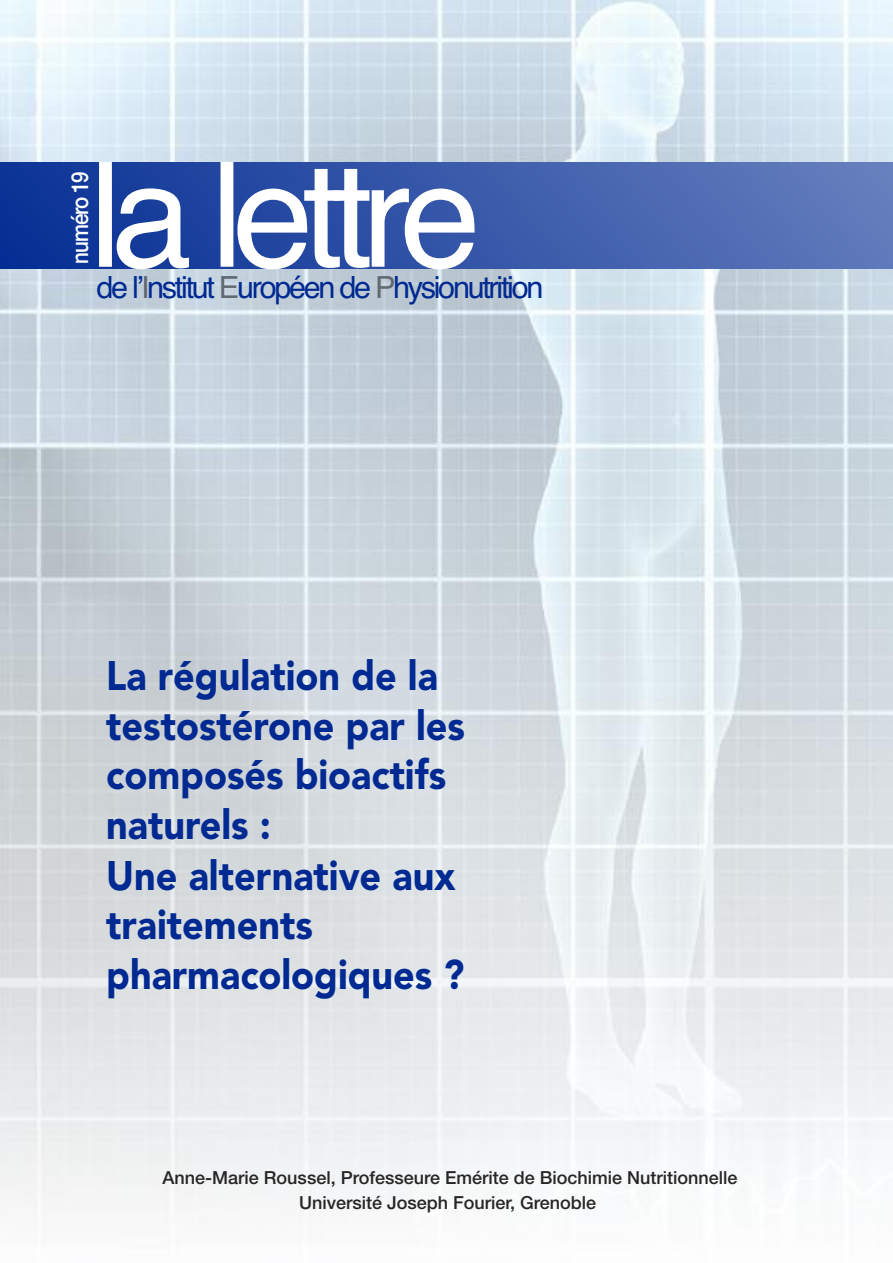
<style>
.page{position:relative;width:893px;height:1263px;background:#fff}
.page>*{position:absolute;margin:0;border:0;box-sizing:border-box;transform-origin:0 0}
.t1{font:146.1px "Helvetica";letter-spacing:-.075em;color:#fff}
.t2{font:900 40.95px/49.8px "Avenir";color:#002a92;scale:.92 1}
.t3{font:30.6px "Helvetica";letter-spacing:-.075em;color:#002a92}
.t4{font:500 23.4px "Helvetica Neue";letter-spacing:-.05em;color:#fff;scale:.88 1}
.t5{font:500 18px/25.5px "Helvetica Neue";color:#272627;text-align:center}
.s1{color:#616971}
</style>
<div class="page">
<img style="left:0;top:0;width:893px;height:163px">
<img style="left:0;top:269px;width:893px;height:942px">
<div style="left:0;top:163px;width:893px;height:106px;background:linear-gradient(to right,#083095,#647dbc)"></div>
<p class="t4" style="left:61px;top:264px;width:107px;rotate:-90deg">numéro 19</p>
<h1 class="t1" style="left:89px;top:131px;width:393px">la lettre</h1>
<p class="t3" style="left:96px;top:269px;width:448px">de l’<span class="s1">I</span>nstitut <span class="s1">E</span>uropéen de <span class="s1">P</span>hysionutrition</p>
<p class="t2" style="left:106px;top:654px;width:391px">La régulation de la testostérone par les composés bioactifs naturels :<br>Une alternative aux traitements pharmacologiques ?</p>
<p class="t5" style="left:163px;top:1164px;width:576px">Anne-Marie Roussel, Professeure Emérite de Biochimie Nutritionnelle<br>Université Joseph Fourier, Grenoble</p>
</div>
